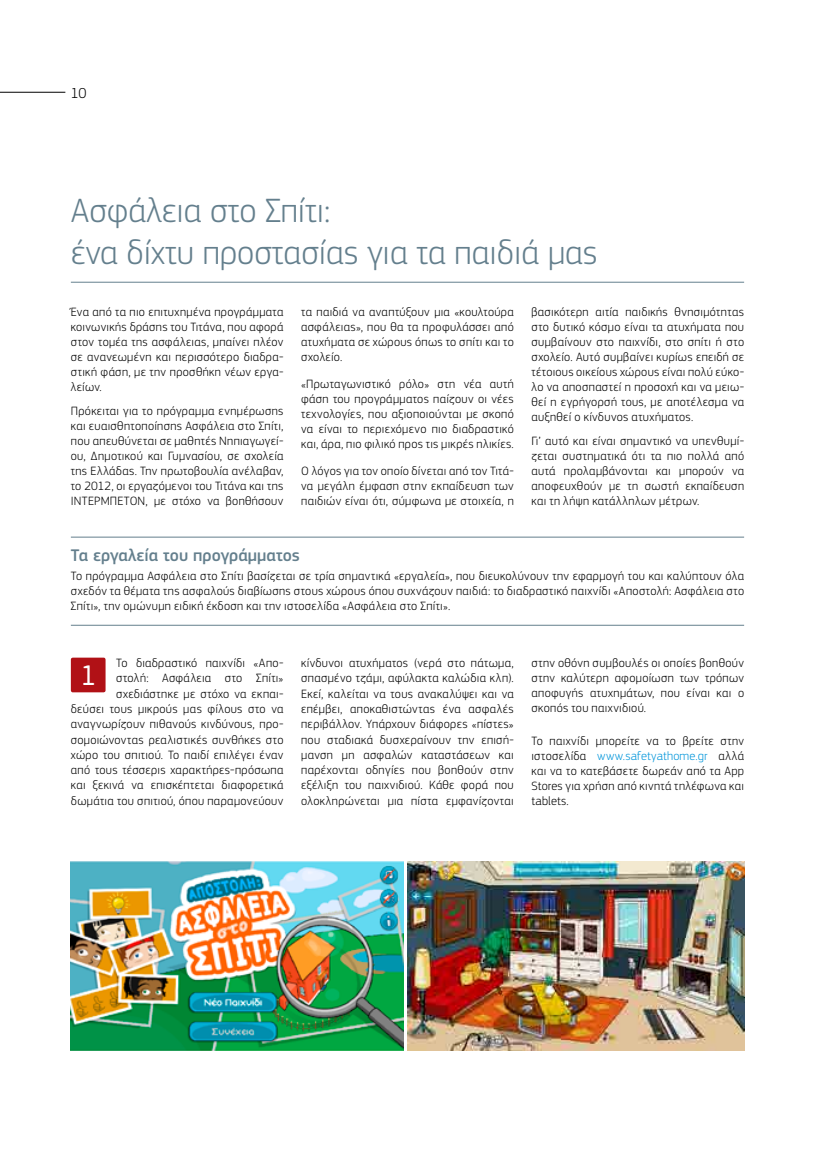
<style>
.page{position:relative;width:815px;height:1170px;background:#fff}
.page>*{position:absolute;margin:0;border:0;box-sizing:border-box;transform-origin:0 0}
.t1{font:300 35px/42px "PF Square Sans Pro";color:#647f8d}
.t2{font:29.5px "PF Square Sans Pro";color:#fff}
.t3{font:500 17.5px "PF Square Sans Pro";color:#647f8d}
.t4{font:300 15px "PF Square Sans Pro";color:#000}
.t5{font:300 12.5px/15px "PF Square Sans Pro";letter-spacing:.025em;color:#000;text-align:justify}
.s1{color:#0095da}
</style>
<div class="page">
<hr style="left:71px;top:282px;width:673px;height:1px;background:#647f8d">
<div style="left:71px;top:657px;width:35px;height:35px;background:#b11116;border-radius:2px"></div>
<img style="left:71px;top:861px;width:332px;height:189px">
<img style="left:408px;top:861px;width:336px;height:189px">
<hr style="left:71px;top:536px;width:673px;height:1px;background:#647f8d">
<hr style="left:71px;top:625px;width:673px;height:1px;background:#647f8d">
<hr style="left:0;top:92px;width:65px;height:1px;background:#000">
<p class="t4" style="left:71px;top:84px;width:17px">10</p>
<h1 class="t1" style="left:71px;top:189px;width:528px">Ασφάλεια στο Σπίτι:<br>ένα δίχτυ προστασίας για τα παιδιά μας</h1>
<p class="t5" style="left:301px;top:304px;width:214px">τα παιδιά να αναπτύξουν μια «κουλτούρα ασφάλειας», που θα τα προφυλάσσει από ατυχήματα σε χώρους όπως το σπίτι και το σχολείο.</p>
<p class="t5" style="left:301px;top:376px;width:214px">«Πρωταγωνιστικό ρόλο» στη νέα αυτή φάση του προγράμματος παίζουν οι νέες τεχνολογίες, που αξιοποιούνται με σκοπό να είναι το περιεχόμενο πιο διαδραστικό και, άρα, πιο φιλικό προς τις μικρές ηλικίες.</p>
<p class="t5" style="left:301px;top:463px;width:214px">Ο λόγος για τον οποίο δίνεται από τον Τιτά&shy;να μεγάλη έμφαση στην εκπαίδευση των παιδιών είναι ότι, σύμφωνα με στοιχεία, η</p>
<p class="t5" style="left:71px;top:304px;width:214px">Ένα από τα πιο επιτυχημένα προγράμματα κοινωνικής δράσης του Τιτάνα, που αφορά στον τομέα της ασφάλειας, μπαίνει πλέον σε ανανεωμένη και περισσότερο διαδρα&shy;στική φάση, με την προσθήκη νέων εργα&shy;λείων.</p>
<p class="t5" style="left:71px;top:403px;width:214px">Πρόκειται για το πρόγραμμα ενημέρωσης και ευαισθητοποίησης Ασφάλεια στο Σπίτι, που απευθύνεται σε μαθητές Νηπιαγωγεί&shy;ου, Δημοτικού και Γυμνασίου, σε σχολεία της Ελλάδας. Την πρωτοβουλία ανέλαβαν, το 2012, οι εργαζόμενοι του Τιτάνα και της ΙΝΤΕΡΜΠΕΤΟΝ, με στόχο να βοηθήσουν</p>
<p class="t5" style="left:531px;top:304px;width:214px">βασικότερη αιτία παιδικής θνησιμότητας στο δυτικό κόσμο είναι τα ατυχήματα που συμβαίνουν στο παιχνίδι, στο σπίτι ή στο σχολείο. Αυτό συμβαίνει κυρίως επειδή σε τέτοιους οικείους χώρους είναι πολύ εύκο&shy;λο να αποσπαστεί η προσοχή και να μειω&shy;θεί η εγρήγορσή τους, με αποτέλεσμα να αυξηθεί ο κίνδυνος ατυχήματος.</p>
<p class="t5" style="left:531px;top:433px;width:214px">Γι’ αυτό και είναι σημαντικό να υπενθυμί&shy;ζεται συστηματικά ότι τα πιο πολλά από αυτά προλαμβάνονται και μπορούν να αποφευχθούν με τη σωστή εκπαίδευση και τη λήψη κατάλληλων μέτρων.</p>
<h3 class="t3" style="left:71px;top:545px;width:231px">Τα εργαλεία του προγράμματος</h3>
<p class="t5" style="left:71px;top:568px;width:675px">Το πρόγραμμα Ασφάλεια στο Σπίτι βασίζεται σε τρία σημαντικά «εργαλεία», που διευκολύνουν την εφαρμογή του και καλύπτουν όλα σχεδόν τα θέματα της ασφαλούς διαβίωσης στους χώρους όπου συχνάζουν παιδιά: το διαδραστικό παιχνίδι «Αποστολή: Ασφάλεια στο Σπίτι», την ομώνυμη ειδική έκδοση και την ιστοσελίδα «Ασφάλεια στο Σπίτι».</p>
<p class="t5" style="left:71px;top:655px;width:214px;text-align:right">Το διαδραστικό παιχνίδι «Απο-<br>στολή: Ασφάλεια στο Σπίτι» σχεδιάστηκε με στόχο να εκπαι-<br>δεύσει τους μικρούς μας φίλους στο να αναγνωρίζουν πιθανούς κινδύνους, προ&shy;σομοιώνοντας ρεαλιστικές συνθήκες στο χώρο του σπιτιού. Το παιδί επιλέγει έναν από τους τέσσερις χαρακτήρες-πρόσωπα και ξεκινά να επισκέπτεται διαφορετικά δωμάτια του σπιτιού, όπου παραμονεύουν</p>
<p class="t5" style="left:301px;top:655px;width:214px">κίνδυνοι ατυχήματος (νερά στο πάτωμα, σπασμένο τζάμι, αφύλακτα καλώδια κλπ).<br>Εκεί, καλείται να τους ανακαλύψει και να επέμβει, αποκαθιστώντας ένα ασφαλές περιβάλλον. Υπάρχουν διάφορες «πίστες» που σταδιακά δυσχεραίνουν την επισή&shy;μανση μη ασφαλών καταστάσεων και παρέχονται οδηγίες που βοηθούν στην εξέλιξη του παιχνιδιού. Κάθε φορά που ολοκληρώνεται μια πίστα εμφανίζονται</p>
<p class="t5" style="left:531px;top:655px;width:214px">στην οθόνη συμβουλές οι οποίες βοηθούν στην καλύτερη αφομοίωση των τρόπων αποφυγής ατυχημάτων, που είναι και ο σκοπός του παιχνιδιού.</p>
<h2 class="t2" style="left:80px;top:658px;width:18px">1</h2>
<p class="t5" style="left:531px;top:733px;width:214px">Το παιχνίδι μπορείτε να το βρείτε στην ιστοσελίδα <span class="s1">www.safetyathome.gr</span> αλλά και να το κατεβάσετε δωρεάν από τα App Stores για χρήση από κινητά τηλέφωνα και tablets.</p>
</div>
